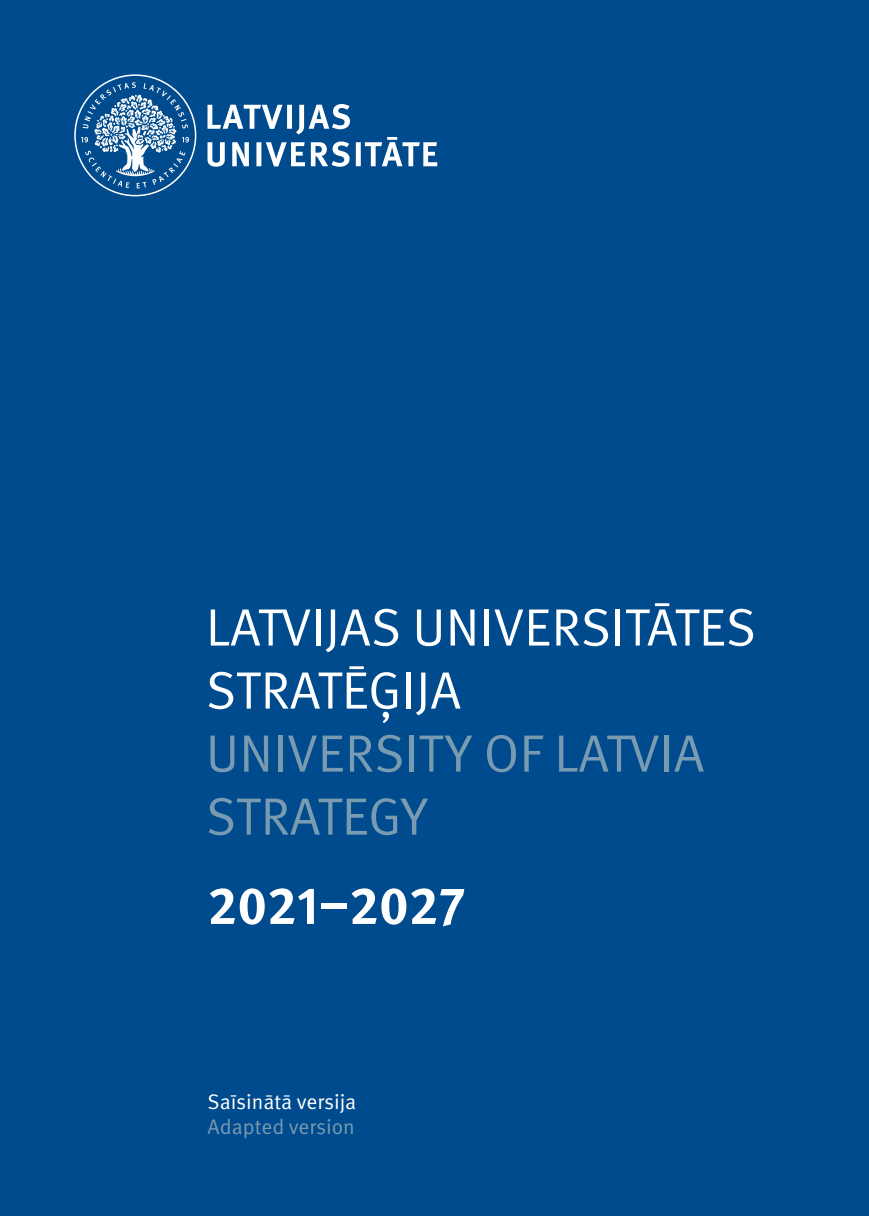
<style>
.page{position:relative;width:869px;height:1216px;background:#fff}
.page>*{position:absolute;margin:0;border:0;box-sizing:border-box;transform-origin:0 0}
.t1{font:52.5px/63px "Meta Pro Norm";color:#fff}
.t2{font:52.5px/63px "Meta Pro Norm";color:#789bb2}
.t3{font:700 52.5px "Meta Pro";color:#fff}
.t4{font:21px "Meta Pro Norm";letter-spacing:-.01em;color:#fff}
.t5{font:21px "Meta Pro Norm";color:#789bb2}
</style>
<div class="page">
<div style="left:0;top:0;width:868px;height:1215px;background:#004b8d"></div>
<svg style="left:207px;top:104px;width:230px;height:63px"></svg>
<svg style="left:74px;top:74px;width:122px;height:122px"></svg>
<p class="t1" style="left:206px;top:592px;width:551px">LATVIJAS UNIVERSITĀTES<br>STRATĒĢIJA</p>
<p class="t2" style="left:206px;top:718px;width:500px">UNIVERSITY OF LATVIA<br>STRATEGY</p>
<p class="t3" style="left:207px;top:864px;width:259px">2021–2027</p>
<p class="t4" style="left:207px;top:1086px;width:150px">Saīsinātā versija</p>
<p class="t5" style="left:207px;top:1111px;width:149px">Adapted version</p>
</div>
